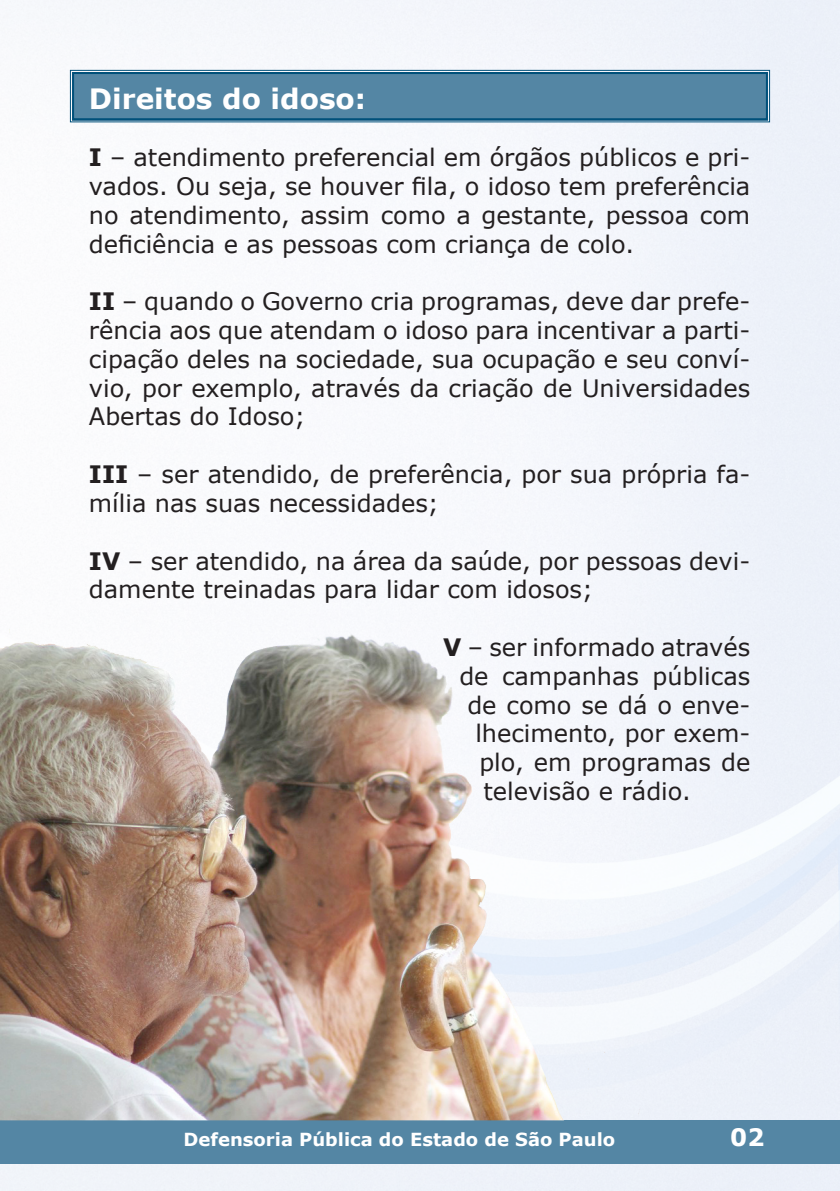
<style>
.page{position:relative;width:840px;height:1191px;background:#fff}
.page>*{position:absolute;margin:0;border:0;box-sizing:border-box;transform-origin:0 0}
.t1{font:700 28px "Verdana";color:#fff}
.t2{font:24px/28.8px "Verdana";color:#231f20;text-align:justify}
.t3{font:700 24px "Verdana";color:#fff}
.t4{font:700 18px "Verdana";color:#fff}
.s1{font-weight:700}
</style>
<div class="page">
<img style="left:0;top:0;width:839px;height:1191px">
<div style="left:0;top:1120px;width:839px;height:44px;background:#5486a4"></div>
<svg style="left:70px;top:70px;width:699px;height:53px;background:#5788a6"></svg>
<div style="left:72px;top:72px;width:695px;height:48px;border:2px solid #00507a"></div>
<img style="left:0;top:629px;width:655px;height:491px">
<p class="t1" style="left:89px;top:81px;width:278px">Direitos do idoso:</p>
<p class="t2" style="left:89px;top:142px;width:662px"><span class="s1">I</span> – atendimento preferencial em órgãos públicos e pri&shy;vados. Ou seja, se houver fila, o idoso tem preferência no atendimento, assim como a gestante, pessoa com deficiência e as pessoas com criança de colo.</p>
<p class="t2" style="left:89px;top:286px;width:662px"><span class="s1">II</span> – quando o Governo cria programas, deve dar prefe&shy;rência aos que atendam o idoso para incentivar a parti&shy;cipação deles na sociedade, sua ocupação e seu conví&shy;vio, por exemplo, através da criação de Universidades Abertas do Idoso;</p>
<p class="t2" style="left:89px;top:459px;width:662px"><span class="s1">III</span> – ser atendido, de preferência, por sua própria fa&shy;mília nas suas necessidades;</p>
<p class="t2" style="left:89px;top:545px;width:662px"><span class="s1">IV</span> – ser atendido, na área da saúde, por pessoas devi&shy;damente treinadas para lidar com idosos;</p>
<p class="t2" style="left:443px;top:632px;width:308px"><span class="s1">V</span> – ser informado através</p>
<p class="t2" style="left:459px;top:661px;width:292px">de campanhas públicas</p>
<p class="t2" style="left:467px;top:689px;width:284px">de como se dá o enve-</p>
<p class="t2" style="left:475px;top:718px;width:276px">lhecimento, por exem-</p>
<p class="t2" style="left:479px;top:747px;width:272px">plo, em programas de</p>
<p class="t2" style="left:483px;top:776px;width:209px">televisão e rádio.</p>
<p class="t4" style="left:183px;top:1128px;width:433px">Defensoria Pública do Estado de São Paulo</p>
<p class="t3" style="left:729px;top:1122px;width:36px">02</p>
</div>
